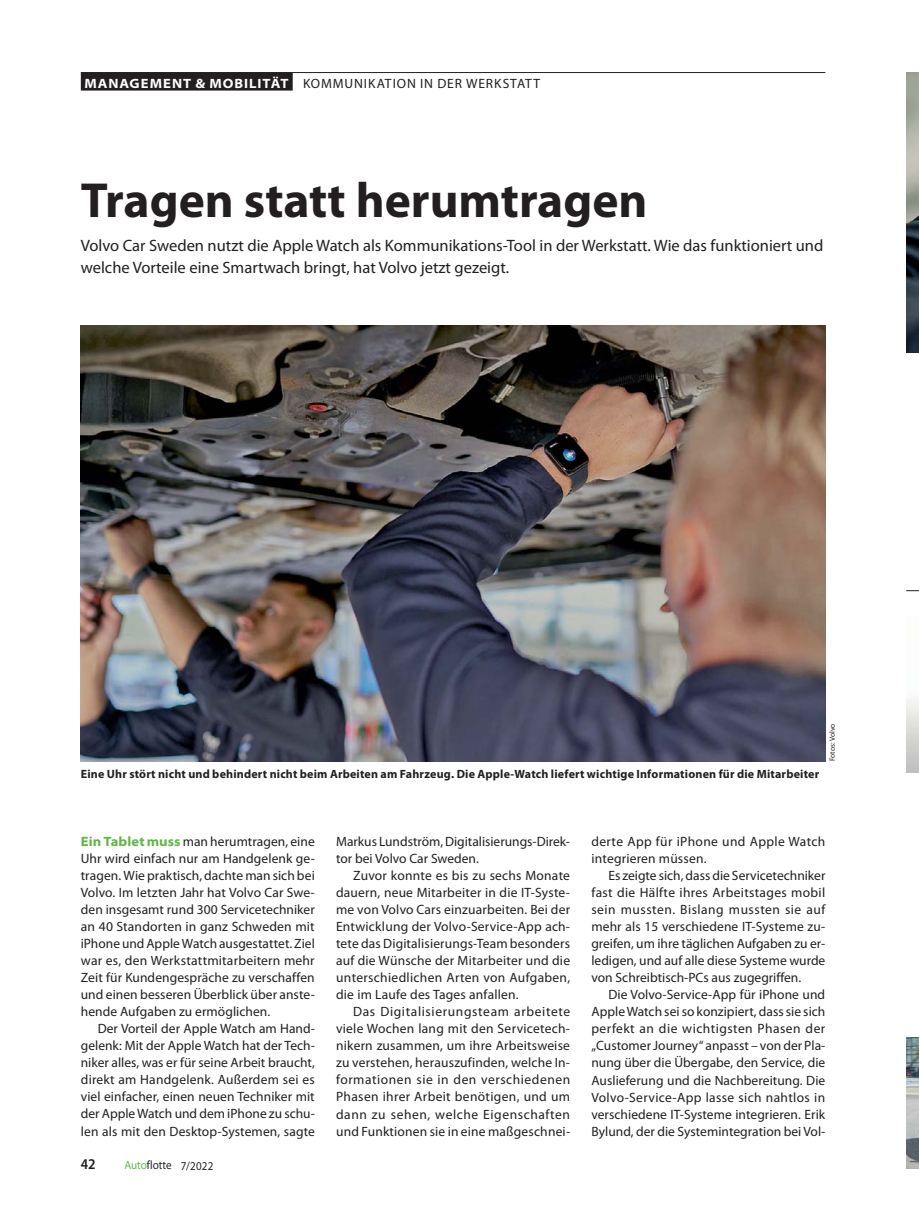
<style>
.page{position:relative;width:919px;height:1212px;background:#fff}
.page>*{position:absolute;margin:0;border:0;box-sizing:border-box;transform-origin:0 0}
.t1{font:700 49.5px "Myriad Pro";color:#231f20}
.t2{font:16.5px/22.5px "Myriad Pro";color:#231f20}
.t3{font:600 semi-condensed 15px "Myriad Pro";color:#231f20}
.t4{font:13.5px/17px "Myriad Pro";letter-spacing:.005em;color:#231f20;text-align:justify}
.t5{font:13.5px/17px "Myriad Pro";letter-spacing:.025em;color:#231f20}
.t6{font:13.5px "Myriad Pro";letter-spacing:.065em;color:#231f20}
.t7{font:700 12px "Myriad Pro";letter-spacing:.015em;color:#231f20}
.t8{font:semi-expanded 12px "Myriad Pro";color:#231f20;scale:.85 1}
.t9{font:7.5px "Myriad Pro";letter-spacing:-.005em;color:#231f20}
.s1{font-weight:700;font-stretch:semi-expanded;color:#fff}
.s2{font-weight:700;font-stretch:semi-expanded;color:#61b645}
.s3{color:#61b645}
</style>
<div class="page">
<div style="left:81px;top:73px;width:212px;height:18px;background:#231f20"></div>
<hr style="left:81px;top:72px;width:744px;height:1px;background:#231f20">
<svg style="left:906px;top:590px;width:12px;height:1px"></svg>
<img style="left:906px;top:73px;width:12px;height:280px">
<img style="left:81px;top:325px;width:744px;height:436px">
<img style="left:906px;top:1037px;width:12px;height:131px">
<p class="t6" style="left:84px;top:78px;width:457px"><span class="s1">MANAGEMENT &amp; MOBILITÄT</span> KOMMUNIKATION IN DER WERKSTATT</p>
<h1 class="t1" style="left:81px;top:182px;width:568px">Tragen statt herumtragen</h1>
<p class="t2" style="left:81px;top:236px;width:744px">Volvo Car Sweden nutzt die Apple Watch als Kommunikations-Tool in der Werkstatt. Wie das funktioniert und welche Vorteile eine Smartwach bringt, hat Volvo jetzt gezeigt.</p>
<p class="t7" style="left:81px;top:770px;width:740px">Eine Uhr stört nicht und behindert nicht beim Arbeiten am Fahrzeug. Die Apple-Watch liefert wichtige Informationen für die Mitarbeiter</p>
<p class="t9" style="left:829px;top:761px;width:39px;rotate:-90deg">Fotos: Volvo</p>
<p class="t4" style="left:81px;top:835px;width:235px"><span class="s2">Ein Tablet muss</span> man herumtragen, eine Uhr wird einfach nur am Handgelenk ge&shy;tragen. Wie praktisch, dachte man sich bei Volvo. Im letzten Jahr hat Volvo Car Swe&shy;den insgesamt rund 300 Servicetechniker an 40 Standorten in ganz Schweden mit iPhone und Apple Watch ausgestattet. Ziel war es, den Werkstattmitarbeitern mehr Zeit für Kundengespräche zu verschaffen und einen besseren Überblick über anste&shy;hende Aufgaben zu ermöglichen.</p>
<p class="t4" style="left:81px;top:1022px;width:235px;text-indent:17px">Der Vorteil der Apple Watch am Hand&shy;gelenk: Mit der Apple Watch hat der Tech&shy;niker alles, was er für seine Arbeit braucht, direkt am Handgelenk. Außerdem sei es viel einfacher, einen neuen Techniker mit der Apple Watch und dem iPhone zu schu&shy;len als mit den Desktop-Systemen, sagte</p>
<p class="t3" style="left:81px;top:1155px;width:16px">42</p>
<p class="t8" style="left:124px;top:1158px;width:106px"><span class="s3">Auto</span>flotte 7/2022</p>
<p class="t4" style="left:336px;top:835px;width:235px">Markus Lundström, Digitalisierungs-Direk&shy;tor bei Volvo Car Sweden.</p>
<p class="t4" style="left:336px;top:869px;width:235px;text-indent:17px">Zuvor konnte es bis zu sechs Monate dauern, neue Mitarbeiter in die IT-Syste&shy;me von Volvo Cars einzuarbeiten. Bei der Entwicklung der Volvo-Service-App ach&shy;tete das Digitalisierungs-Team besonders auf die Wünsche der Mitarbeiter und die unterschiedlichen Arten von Aufgaben, die im Laufe des Tages anfallen.</p>
<p class="t4" style="left:336px;top:1005px;width:235px;text-indent:17px">Das Digitalisierungsteam arbeitete viele Wochen lang mit den Servicetech&shy;nikern zusammen, um ihre Arbeitsweise zu verstehen, herauszufinden, welche In&shy;formationen sie in den verschiedenen Phasen ihrer Arbeit benötigen, und um dann zu sehen, welche Eigenschaften und Funktionen sie in eine maßgeschnei-</p>
<p class="t5" style="left:591px;top:835px;width:235px">derte App für iPhone und Apple Watch integrieren müssen.</p>
<p class="t4" style="left:591px;top:869px;width:235px;text-indent:17px">Es zeigte sich, dass die Servicetechniker fast die Hälfte ihres Arbeitstages mobil sein mussten. Bislang mussten sie auf mehr als 15 verschiedene IT-Systeme zu&shy;greifen, um ihre täglichen Aufgaben zu er&shy;ledigen, und auf alle diese Systeme wurde von Schreibtisch-PCs aus zugegriffen.</p>
<p class="t4" style="left:591px;top:988px;width:235px;text-indent:17px">Die Volvo-Service-App für iPhone und Apple Watch sei so konzipiert, dass sie sich perfekt an die wichtigsten Phasen der „Customer Journey“ anpasst – von der Pla&shy;nung über die Übergabe, den Service, die Auslieferung und die Nachbereitung. Die Volvo-Service-App lasse sich nahtlos in verschiedene IT-Systeme integrieren. Erik Bylund, der die Systemintegration bei Vol-</p>
</div>
